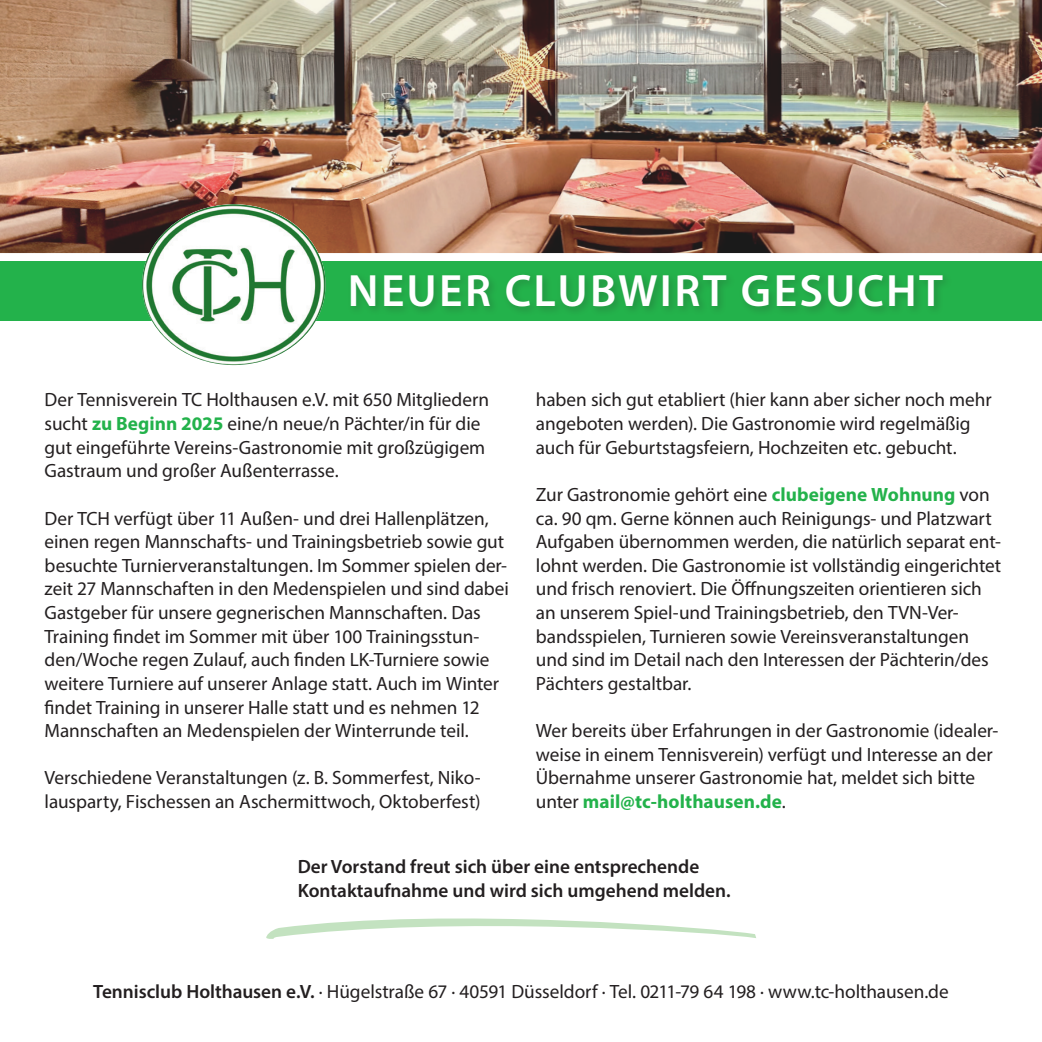
<style>
.page{position:relative;width:1042px;height:1042px;background:#fff}
.page>*{position:absolute;margin:0;border:0;box-sizing:border-box;transform-origin:0 0}
.t1{font:600 45.5px "Myriad Pro";letter-spacing:.05em;color:#fff}
.t2{font:19.25px/23.6px "Myriad Pro";letter-spacing:-.005em;color:#231f20}
.t3{font:600 19.25px/24.5px "Myriad Pro";color:#231f20}
.s1{font-weight:700;color:#23b24b}
.s2{font-weight:600}
</style>
<div class="page">
<img style="left:0;top:0;width:1042px;height:253px">
<div style="left:0;top:262px;width:1042px;height:59px;background:#23b24b"></div>
<img style="left:142px;top:204px;width:183px;height:161px">
<div style="left:347px;top:271px;width:606px;height:46px;background:#231f20;opacity:.22"></div>
<svg style="left:266px;top:918px;width:490px;height:21px"></svg>
<h1 class="t1" style="left:348px;top:262px;width:597px">NEUER CLUBWIRT GESUCHT</h1>
<p class="t2" style="left:45px;top:388px;width:446px">Der Tennisverein TC Holthausen e.V. mit 650 Mitgliedern sucht <span class="s1">zu Beginn 2025</span> eine/n neue/n Pächter/in für die gut eingeführte Vereins-Gastronomie mit großzügigem Gastraum und großer Außenterrasse.</p>
<p class="t2" style="left:45px;top:506px;width:466px">Der TCH verfügt über 11 Außen- und drei Hallenplätzen, einen regen Mannschafts- und Trainingsbetrieb sowie gut besuchte Turnierveranstaltungen. Im Sommer spielen der&shy;zeit 27 Mannschaften in den Medenspielen und sind dabei Gastgeber für unsere gegnerischen Mannschaften. Das Training findet im Sommer mit über 100 Trainingsstun&shy;den/Woche regen Zulauf, auch finden LK-Turniere sowie weitere Turniere auf unserer Anlage statt. Auch im Winter findet Training in unserer Halle statt und es nehmen 12<br>Mannschaften an Medenspielen der Winterrunde teil.</p>
<p class="t2" style="left:45px;top:766px;width:437px">Verschiedene Veranstaltungen (z. B. Sommerfest, Niko&shy;lausparty, Fischessen an Aschermittwoch, Oktoberfest)</p>
<p class="t2" style="left:536px;top:388px;width:457px">haben sich gut etabliert (hier kann aber sicher noch mehr angeboten werden). Die Gastronomie wird regelmäßig auch für Geburtstagsfeiern, Hochzeiten etc. gebucht.</p>
<p class="t2" style="left:536px;top:482px;width:467px">Zur Gastronomie gehört eine <span class="s1">clubeigene Wohnung</span> von ca. 90 qm. Gerne können auch Reinigungs- und Platzwart Aufgaben übernommen werden, die natürlich separat ent&shy;lohnt werden. Die Gastronomie ist vollständig eingerichtet und frisch renoviert. Die Öffnungszeiten orientieren sich an unserem Spiel-und Trainingsbetrieb, den TVN-Ver&shy;bandsspielen, Turnieren sowie Vereinsveranstaltungen und sind im Detail nach den Interessen der Pächterin/des Pächters gestaltbar.</p>
<p class="t2" style="left:536px;top:718px;width:464px">Wer bereits über Erfahrungen in der Gastronomie (idealer&shy;weise in einem Tennisverein) verfügt und Interesse an der Übernahme unserer Gastronomie hat, meldet sich bitte unter <span class="s1">mail@tc-holthausen.de</span>.</p>
<p class="t3" style="left:298px;top:853px;width:434px">Der Vorstand freut sich über eine entsprechende<br>Kontaktaufnahme und wird sich umgehend melden.</p>
<p class="t2" style="left:93px;top:979px;width:857px"><span class="s2">Tennisclub Holthausen e.V.</span> · Hügelstraße 67 · 40591 Düsseldorf · Tel. 0211-79 64 198 · www.tc-holthausen.de</p>
</div>
